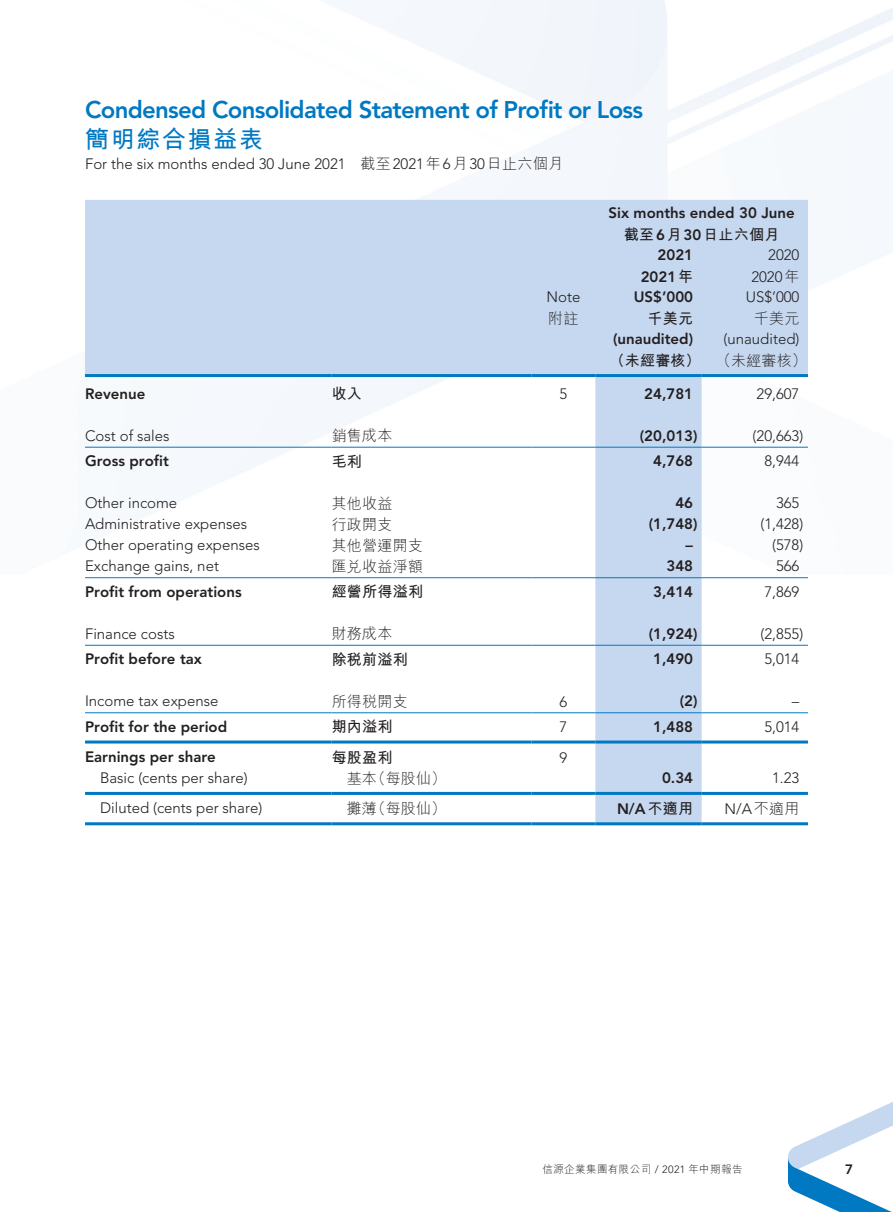
<style>
.page{position:relative;width:893px;height:1212px;background:#fff}
.page>*{position:absolute;margin:0;border:0;box-sizing:border-box;transform-origin:0 0}
.t1{font:800 24px "Avenir LT Std";letter-spacing:-.03em;color:#0079c2}
.t2{font:700 24px "M Hei HK";letter-spacing:.07em;color:#0079c2}
._50_Table_txt{font:300 15px "Avenir LT Std";color:#231f20}
._50_Table_txt-2{font:800 15px "Avenir LT Std";color:#231f20}
._50_Table_txt-3{font:300 15px "M Hei HK";letter-spacing:.02em;color:#231f20}
._00_txt_E{font:300 15px "Avenir LT Std";color:#231f20}
._50_Table_txt-4{font:700 15px "M Hei HK";letter-spacing:.02em;color:#231f20}
.t3{font:800 13.5px "Avenir LT Std";color:#231f20}
.t4{font:300 10.5px "M Hei HK";letter-spacing:.04em;color:#231f20}
.s1{font-family:"M Hei HK"}
.s2{font-family:"Avenir LT Std";font-weight:800}
.s3{font-family:"M Hei HK";font-weight:700}
.s4{font-family:"Avenir LT Std"}
</style>
<div class="page">
<svg style="left:85px;top:200px;width:723px;height:622px"></svg>
<hr style="left:85px;top:374px;width:247px;height:3px;background:#0079c2">
<hr style="left:332px;top:374px;width:199px;height:3px;background:#0079c2">
<hr style="left:531px;top:374px;width:64px;height:3px;background:#0079c2">
<hr style="left:595px;top:374px;width:107px;height:3px;background:#0079c2">
<hr style="left:702px;top:374px;width:106px;height:3px;background:#0079c2">
<hr style="left:85px;top:447px;width:247px;height:1px;background:#0079c2">
<hr style="left:332px;top:447px;width:199px;height:1px;background:#0079c2">
<hr style="left:531px;top:447px;width:64px;height:1px;background:#0079c2">
<hr style="left:595px;top:447px;width:107px;height:1px;background:#0079c2">
<hr style="left:702px;top:447px;width:106px;height:1px;background:#0079c2">
<hr style="left:85px;top:577px;width:247px;height:1px;background:#0079c2">
<hr style="left:332px;top:577px;width:199px;height:1px;background:#0079c2">
<hr style="left:531px;top:577px;width:64px;height:1px;background:#0079c2">
<hr style="left:595px;top:577px;width:107px;height:1px;background:#0079c2">
<hr style="left:702px;top:577px;width:106px;height:1px;background:#0079c2">
<hr style="left:85px;top:645px;width:247px;height:1px;background:#0079c2">
<hr style="left:332px;top:645px;width:199px;height:1px;background:#0079c2">
<hr style="left:531px;top:645px;width:64px;height:1px;background:#0079c2">
<hr style="left:595px;top:645px;width:107px;height:1px;background:#0079c2">
<hr style="left:702px;top:645px;width:106px;height:1px;background:#0079c2">
<hr style="left:85px;top:712px;width:247px;height:1px;background:#0079c2">
<hr style="left:332px;top:712px;width:199px;height:1px;background:#0079c2">
<hr style="left:531px;top:712px;width:64px;height:1px;background:#0079c2">
<hr style="left:595px;top:712px;width:107px;height:1px;background:#0079c2">
<hr style="left:702px;top:712px;width:106px;height:1px;background:#0079c2">
<hr style="left:85px;top:740px;width:247px;height:3px;background:#0079c2">
<hr style="left:332px;top:740px;width:199px;height:3px;background:#0079c2">
<hr style="left:531px;top:740px;width:64px;height:3px;background:#0079c2">
<hr style="left:595px;top:740px;width:107px;height:3px;background:#0079c2">
<hr style="left:702px;top:740px;width:106px;height:3px;background:#0079c2">
<hr style="left:85px;top:792px;width:247px;height:3px;background:#0079c2">
<hr style="left:332px;top:792px;width:199px;height:3px;background:#0079c2">
<hr style="left:531px;top:792px;width:64px;height:3px;background:#0079c2">
<hr style="left:595px;top:792px;width:107px;height:3px;background:#0079c2">
<hr style="left:702px;top:792px;width:106px;height:3px;background:#0079c2">
<hr style="left:85px;top:822px;width:247px;height:3px;background:#0079c2">
<hr style="left:332px;top:822px;width:199px;height:3px;background:#0079c2">
<hr style="left:531px;top:822px;width:64px;height:3px;background:#0079c2">
<hr style="left:595px;top:822px;width:107px;height:3px;background:#0079c2">
<hr style="left:702px;top:822px;width:106px;height:3px;background:#0079c2">
<svg style="left:788px;top:1102px;width:105px;height:110px"></svg>
<p class="t1" style="left:85px;top:95px;width:560px">Condensed Consolidated Statement of Profit or Loss</p>
<p class="t2" style="left:85px;top:121px;width:180px">簡明綜合損益表</p>
<p class="_00_txt_E" style="left:85px;top:155px;width:479px">For the six months ended 30 June 2021 <span class="s1">截至</span>2021<span class="s1">年</span>6<span class="s1">月</span>30<span class="s1">日止六個月</span></p>
<p class="_50_Table_txt-2" style="left:609px;top:204px;width:188px">Six months ended 30 June</p>
<p class="_50_Table_txt-4" style="left:624px;top:224px;width:157px">截至<span class="s2">6</span>月<span class="s2">30</span>日止六個月</p>
<p class="_50_Table_txt-2" style="left:658px;top:246px;width:37px">2021</p>
<p class="_50_Table_txt" style="left:768px;top:246px;width:33px">2020</p>
<p class="_50_Table_txt-2" style="left:641px;top:268px;width:54px">2021<span class="s3">年</span></p>
<p class="_50_Table_txt" style="left:751px;top:268px;width:50px">2020<span class="s1">年</span></p>
<p class="_50_Table_txt" style="left:546px;top:288px;width:35px">Note</p>
<p class="_50_Table_txt-2" style="left:634px;top:288px;width:61px">US$’000</p>
<p class="_50_Table_txt" style="left:746px;top:288px;width:55px">US$’000</p>
<p class="_50_Table_txt-3" style="left:548px;top:311px;width:32px">附註</p>
<p class="_50_Table_txt-4" style="left:647px;top:308px;width:47px">千美元</p>
<p class="_50_Table_txt-3" style="left:754px;top:311px;width:47px">千美元</p>
<p class="_50_Table_txt-2" style="left:613px;top:330px;width:82px">(unaudited)</p>
<p class="_50_Table_txt" style="left:723px;top:330px;width:77px">(unaudited)</p>
<p class="_50_Table_txt-4" style="left:610px;top:350px;width:92px">（未經審核）</p>
<p class="_50_Table_txt-3" style="left:716px;top:353px;width:92px">（未經審核）</p>
<p class="_50_Table_txt-2" style="left:85px;top:384px;width:62px">Revenue</p>
<p class="_50_Table_txt-4" style="left:332px;top:383px;width:32px">收入</p>
<p class="_50_Table_txt" style="left:559px;top:385px;width:9px">5</p>
<p class="_50_Table_txt-2" style="left:644px;top:384px;width:50px">24,781</p>
<p class="_50_Table_txt" style="left:756px;top:384px;width:44px">29,607</p>
<p class="_50_Table_txt" style="left:85px;top:426px;width:86px">Cost of sales</p>
<p class="_50_Table_txt-3" style="left:332px;top:428px;width:62px">銷售成本</p>
<p class="_50_Table_txt-2" style="left:640px;top:426px;width:59px">(20,013)</p>
<p class="_50_Table_txt" style="left:753px;top:426px;width:52px">(20,663)</p>
<p class="_50_Table_txt-2" style="left:85px;top:452px;width:85px">Gross profit</p>
<p class="_50_Table_txt-4" style="left:332px;top:450px;width:32px">毛利</p>
<p class="_50_Table_txt-2" style="left:653px;top:452px;width:41px">4,768</p>
<p class="_50_Table_txt" style="left:764px;top:452px;width:37px">8,944</p>
<p class="_50_Table_txt" style="left:85px;top:494px;width:94px">Other income</p>
<p class="_50_Table_txt-3" style="left:332px;top:495px;width:62px">其他收益</p>
<p class="_50_Table_txt-2" style="left:675px;top:494px;width:19px">46</p>
<p class="_50_Table_txt" style="left:776px;top:494px;width:25px">365</p>
<p class="_50_Table_txt" style="left:85px;top:515px;width:164px">Administrative expenses</p>
<p class="_50_Table_txt-3" style="left:332px;top:516px;width:62px">行政開支</p>
<p class="_50_Table_txt-2" style="left:649px;top:515px;width:50px">(1,748)</p>
<p class="_50_Table_txt" style="left:760px;top:515px;width:44px">(1,428)</p>
<p class="_50_Table_txt" style="left:85px;top:536px;width:176px">Other operating expenses</p>
<p class="_50_Table_txt-3" style="left:332px;top:537px;width:93px">其他營運開支</p>
<p class="_50_Table_txt-2" style="left:686px;top:536px;width:9px">–</p>
<p class="_50_Table_txt" style="left:772px;top:536px;width:33px">(578)</p>
<p class="_50_Table_txt" style="left:85px;top:557px;width:135px">Exchange gains, net</p>
<p class="_50_Table_txt-3" style="left:332px;top:558px;width:93px">匯兌收益淨額</p>
<p class="_50_Table_txt-2" style="left:666px;top:557px;width:28px">348</p>
<p class="_50_Table_txt" style="left:776px;top:557px;width:25px">566</p>
<p class="_50_Table_txt-2" style="left:85px;top:582px;width:158px">Profit from operations</p>
<p class="_50_Table_txt-4" style="left:332px;top:581px;width:93px">經營所得溢利</p>
<p class="_50_Table_txt-2" style="left:653px;top:582px;width:41px">3,414</p>
<p class="_50_Table_txt" style="left:764px;top:582px;width:37px">7,869</p>
<p class="_50_Table_txt" style="left:85px;top:624px;width:91px">Finance costs</p>
<p class="_50_Table_txt-3" style="left:332px;top:626px;width:62px">財務成本</p>
<p class="_50_Table_txt-2" style="left:649px;top:624px;width:50px">(1,924)</p>
<p class="_50_Table_txt" style="left:760px;top:624px;width:44px">(2,855)</p>
<p class="_50_Table_txt-2" style="left:85px;top:650px;width:118px">Profit before tax</p>
<p class="_50_Table_txt-4" style="left:332px;top:648px;width:78px">除稅前溢利</p>
<p class="_50_Table_txt-2" style="left:653px;top:650px;width:41px">1,490</p>
<p class="_50_Table_txt" style="left:764px;top:650px;width:37px">5,014</p>
<p class="_50_Table_txt" style="left:85px;top:692px;width:135px">Income tax expense</p>
<p class="_50_Table_txt-3" style="left:332px;top:693px;width:78px">所得稅開支</p>
<p class="_50_Table_txt" style="left:559px;top:693px;width:9px">6</p>
<p class="_50_Table_txt-2" style="left:680px;top:692px;width:19px">(2)</p>
<p class="_50_Table_txt" style="left:792px;top:692px;width:9px">–</p>
<p class="_50_Table_txt-2" style="left:85px;top:717px;width:144px">Profit for the period</p>
<p class="_50_Table_txt-4" style="left:332px;top:716px;width:62px">期內溢利</p>
<p class="_50_Table_txt" style="left:559px;top:718px;width:9px">7</p>
<p class="_50_Table_txt-2" style="left:653px;top:717px;width:41px">1,488</p>
<p class="_50_Table_txt" style="left:764px;top:718px;width:37px">5,014</p>
<p class="_50_Table_txt-2" style="left:85px;top:748px;width:132px">Earnings per share</p>
<p class="_50_Table_txt-4" style="left:332px;top:746px;width:62px">每股盈利</p>
<p class="_50_Table_txt" style="left:559px;top:749px;width:9px">9</p>
<p class="_50_Table_txt" style="left:100px;top:769px;width:149px">Basic (cents per share)</p>
<p class="_50_Table_txt-3" style="left:347px;top:770px;width:101px">基本（每股仙）</p>
<p class="_50_Table_txt-2" style="left:662px;top:769px;width:33px">0.34</p>
<p class="_50_Table_txt" style="left:772px;top:769px;width:29px">1.23</p>
<p class="_50_Table_txt" style="left:100px;top:799px;width:164px">Diluted (cents per share)</p>
<p class="_50_Table_txt-3" style="left:347px;top:801px;width:101px">攤薄（每股仙）</p>
<p class="_50_Table_txt-2" style="left:617px;top:800px;width:78px">N/A<span class="s3">不適用</span></p>
<p class="_50_Table_txt" style="left:724px;top:800px;width:76px">N/A<span class="s1">不適用</span></p>
<p class="t4" style="left:542px;top:1164px;width:202px">信源企業集團有限公司 <span class="s4">/ 2021</span> 年中期報告</p>
<p class="t3" style="left:845px;top:1161px;width:9px">7</p>
</div>
